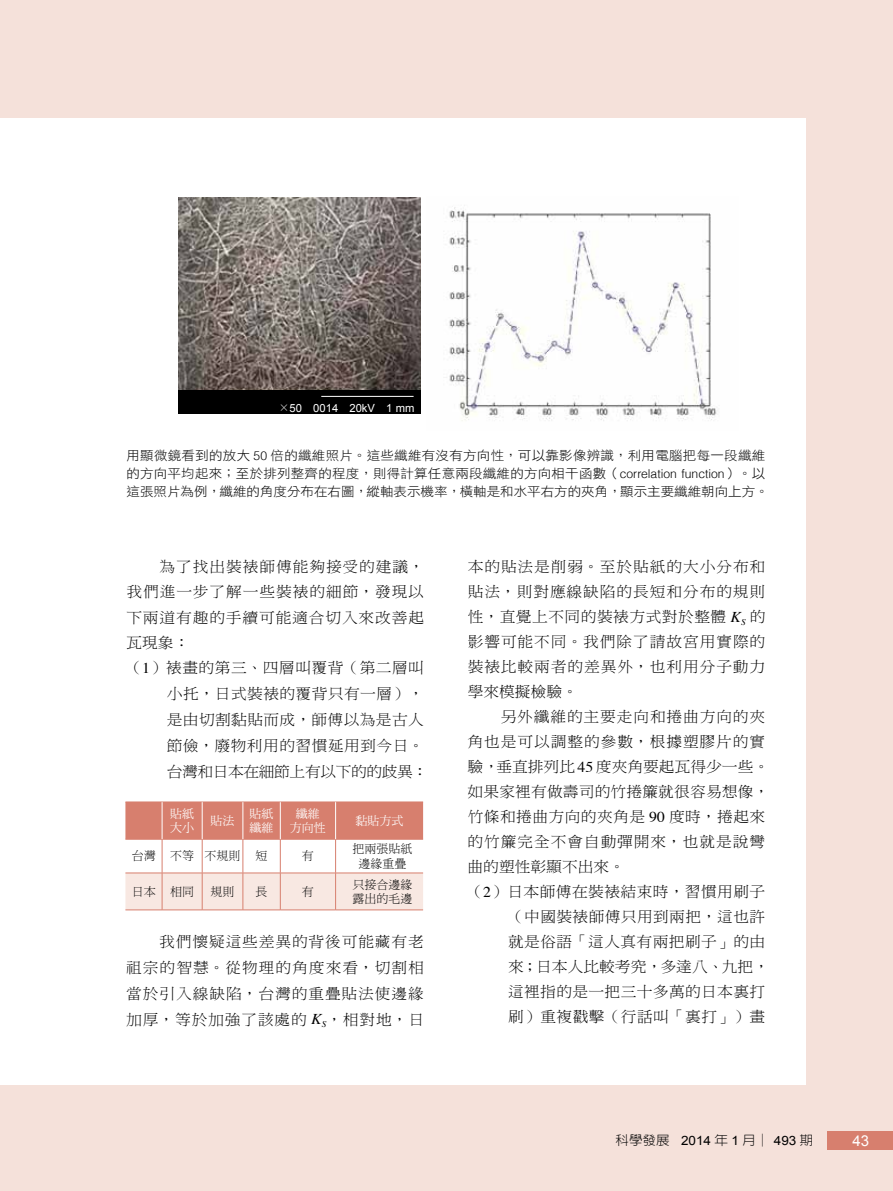
<style>
.page{position:relative;width:893px;height:1191px;background:#f5e1da}
.page>*{position:absolute;margin:0;border:0;box-sizing:border-box;transform-origin:0 0}
.t1{font:15px/24.9px "DF Ming Std W3";letter-spacing:.03em;color:#000;text-align:justify;scale:1.05 1}
.t2{font:15px "DF Ming Std W3";letter-spacing:.055em;color:#000;scale:1.05 1}
.t3{font:15px "DF Ming Std W3";color:#000;scale:1.05 1}
.t4{font:15px "DF Ming Std W3";letter-spacing:.01em;color:#000;scale:1.05 1}
.t5{font:15px "DF Ming Std W3";letter-spacing:-.025em;color:#000;scale:1.05 1}
.t6{font:15px "Arial";color:#fff}
.t7{font:12.9px/18px "DF Hei Std W3";letter-spacing:.015em;color:#000;scale:1.05 1}
.t8{font:300 12.9px "AR New Hei B5";color:#000;scale:1.05 1}
.t9{font:12px/14.4px "DF Ming Std W3";color:#000;text-align:center}
.t10{font:12px/14.4px "DF Ming Std W5";color:#fff}
.t11{font:11.25px "Arial";color:#fff}
.s1{font-family:"AR New Hei B5";font-weight:300}
.s2{font-family:"Helvetica";font-weight:300;font-size:12.3px}
.s3{font-family:"Times"}
.s4{font-family:"Times";font-style:italic}
.s5{font-family:"Arial";font-weight:400}
</style>
<div class="page">
<div style="left:0;top:118px;width:805px;height:966px;background:#fff"></div>
<div style="left:828px;top:1131px;width:65px;height:18px;background:#d77f6e"></div>
<div style="left:125px;top:802px;width:298px;height:37px;background:#d77f6e"></div>
<div style="left:125px;top:873px;width:298px;height:36px;background:#f8e8e2"></div>
<hr style="left:125px;top:801px;width:37px;height:1px;background:#d77f6e">
<hr style="left:162px;top:801px;width:40px;height:1px;background:#d77f6e">
<hr style="left:202px;top:801px;width:41px;height:1px;background:#d77f6e">
<hr style="left:243px;top:801px;width:37px;height:1px;background:#d77f6e">
<hr style="left:280px;top:801px;width:56px;height:1px;background:#d77f6e">
<hr style="left:336px;top:801px;width:87px;height:1px;background:#d77f6e">
<hr style="left:125px;top:839px;width:37px;height:1px;background:#d77f6e">
<hr style="left:162px;top:839px;width:40px;height:1px;background:#d77f6e">
<hr style="left:162px;top:839px;width:1px;height:33px;background:#d77f6e">
<hr style="left:202px;top:839px;width:41px;height:1px;background:#d77f6e">
<hr style="left:202px;top:839px;width:1px;height:33px;background:#d77f6e">
<hr style="left:243px;top:839px;width:37px;height:1px;background:#d77f6e">
<hr style="left:243px;top:839px;width:1px;height:33px;background:#d77f6e">
<hr style="left:280px;top:839px;width:56px;height:1px;background:#d77f6e">
<hr style="left:280px;top:839px;width:1px;height:33px;background:#d77f6e">
<hr style="left:336px;top:839px;width:87px;height:1px;background:#d77f6e">
<hr style="left:335px;top:839px;width:1px;height:33px;background:#d77f6e">
<hr style="left:125px;top:872px;width:37px;height:1px;background:#d77f6e">
<hr style="left:162px;top:872px;width:40px;height:1px;background:#d77f6e">
<hr style="left:162px;top:873px;width:1px;height:36px;background:#d77f6e">
<hr style="left:202px;top:872px;width:41px;height:1px;background:#d77f6e">
<hr style="left:202px;top:873px;width:1px;height:36px;background:#d77f6e">
<hr style="left:243px;top:872px;width:37px;height:1px;background:#d77f6e">
<hr style="left:243px;top:873px;width:1px;height:36px;background:#d77f6e">
<hr style="left:280px;top:872px;width:56px;height:1px;background:#d77f6e">
<hr style="left:280px;top:873px;width:1px;height:36px;background:#d77f6e">
<hr style="left:336px;top:872px;width:87px;height:1px;background:#d77f6e">
<hr style="left:335px;top:873px;width:1px;height:36px;background:#d77f6e">
<hr style="left:162px;top:802px;width:1px;height:37px;background:#fff">
<hr style="left:202px;top:802px;width:1px;height:37px;background:#fff">
<hr style="left:243px;top:802px;width:1px;height:37px;background:#fff">
<hr style="left:280px;top:802px;width:1px;height:37px;background:#fff">
<hr style="left:335px;top:802px;width:1px;height:37px;background:#fff">
<hr style="left:125px;top:909px;width:37px;height:1px;background:#d77f6e">
<hr style="left:162px;top:909px;width:40px;height:1px;background:#d77f6e">
<hr style="left:202px;top:909px;width:41px;height:1px;background:#d77f6e">
<hr style="left:243px;top:909px;width:37px;height:1px;background:#d77f6e">
<hr style="left:280px;top:909px;width:56px;height:1px;background:#d77f6e">
<hr style="left:336px;top:909px;width:87px;height:1px;background:#d77f6e">
<img style="left:446px;top:207px;width:271px;height:214px">
<img style="left:179px;top:198px;width:242px;height:192px">
<div style="left:179px;top:390px;width:242px;height:24px;background:#000"></div>
<hr style="left:321px;top:396px;width:93px;height:1px;background:#fff">
<p class="t11" style="left:278px;top:400px;width:138px"><span class="s1">×</span>50 0014 20kV 1 mm</p>
<p class="t7" style="left:126px;top:446px;width:613px">用顯微鏡看到的放大 <span class="s2">50</span> 倍的纖維照片。這些纖維有沒有方向性，可以靠影像辨識，利用電腦把每一段纖維的方向平均起來；至於排列整齊的程度，則得計算任意兩段纖維的方向相干函數（<span class="s2">correlation function</span>）。以這張照片為例，纖維的角度分布在右圖，縱軸表示機率，橫軸是和水平右方的夾角，顯示主要纖維朝向上方。</p>
<p class="t2" style="left:159px;top:559px;width:253px">為了找出裝裱師傅能夠接受的建議，</p>
<p class="t2" style="left:126px;top:584px;width:285px">我們進一步了解一些裝裱的細節，發現以</p>
<p class="t2" style="left:126px;top:609px;width:285px">下兩道有趣的手續可能適合切入來改善起</p>
<p class="t1" style="left:126px;top:630px;width:61px">瓦現象：</p>
<p class="t1" style="left:126px;top:655px;width:285px">（<span class="s3">1</span>）裱畫的第三、四層叫覆背（第二層叫</p>
<p class="t1" style="left:167px;top:681px;width:246px">小托，日式裝裱的覆背只有一層），</p>
<p class="t1" style="left:167px;top:707px;width:246px">是由切割黏貼而成，師傅以為是古人</p>
<p class="t1" style="left:167px;top:733px;width:246px">節儉，廢物利用的習慣延用到今日。</p>
<p class="t5" style="left:167px;top:763px;width:250px">台灣和日本在細節上有以下的的歧異：</p>
<p class="t10" style="left:170px;top:806px;width:25px">貼紙大小</p>
<p class="t10" style="left:211px;top:813px;width:26px">貼法</p>
<p class="t10" style="left:250px;top:806px;width:25px">貼紙纖維</p>
<p class="t10" style="left:290px;top:806px;width:37px;text-align:center">纖維方向性</p>
<p class="t10" style="left:355px;top:813px;width:49px">黏貼方式</p>
<p class="t9" style="left:132px;top:848px;width:110px">台灣 不等 不規則</p>
<p class="t9" style="left:256px;top:848px;width:13px">短</p>
<p class="t9" style="left:302px;top:848px;width:13px">有</p>
<p class="t9" style="left:352px;top:841px;width:61px">把兩張貼紙邊緣重疊</p>
<p class="t9" style="left:132px;top:884px;width:64px">日本 相同</p>
<p class="t9" style="left:211px;top:884px;width:25px">規則</p>
<p class="t9" style="left:256px;top:884px;width:13px">長</p>
<p class="t9" style="left:302px;top:884px;width:13px">有</p>
<p class="t9" style="left:352px;top:877px;width:61px;text-align:left">只接合邊緣露出的毛邊</p>
<p class="t1" style="left:126px;top:928px;width:285px;line-height:26px;text-indent:33px">我們懷疑這些差異的背後可能藏有老祖宗的智慧。從物理的角度來看，切割相當於引入線缺陷，台灣的重疊貼法使邊緣加厚，等於加強了該處的 <span class="s4">K</span><sub>S</sub>，相對地，日</p>
<p class="t1" style="left:468px;top:554px;width:285px">本的貼法是削弱。至於貼紙的大小分布和貼法，則對應線缺陷的長短和分布的規則性，直覺上不同的裝裱方式對於整體 <span class="s4">K</span><sub>S</sub> 的影響可能不同。我們除了請故宮用實際的裝裱比較兩者的差異外，也利用分子動力學來模擬檢驗。</p>
<p class="t2" style="left:501px;top:708px;width:253px">另外纖維的主要走向和捲曲方向的夾</p>
<p class="t2" style="left:468px;top:733px;width:285px">角也是可以調整的參數，根據塑膠片的實</p>
<p class="t3" style="left:468px;top:758px;width:289px">驗，垂直排列比 <span class="s3">45</span> 度夾角要起瓦得少一些。</p>
<p class="t4" style="left:468px;top:783px;width:289px">如果家裡有做壽司的竹捲簾就很容易想像，</p>
<p class="t1" style="left:468px;top:804px;width:285px">竹條和捲曲方向的夾角是 <span class="s3">90</span> 度時，捲起來</p>
<p class="t2" style="left:468px;top:833px;width:285px">的竹簾完全不會自動彈開來，也就是說彎</p>
<p class="t3" style="left:468px;top:858px;width:151px">曲的塑性彰顯不出來。</p>
<p class="t1" style="left:468px;top:878px;width:285px">（<span class="s3">2</span>）日本師傅在裝裱結束時，習慣用刷子</p>
<p class="t1" style="left:508px;top:903px;width:246px">（中國裝裱師傅只用到兩把，這也許</p>
<p class="t1" style="left:508px;top:928px;width:246px">就是俗語「這人真有兩把刷子」的由</p>
<p class="t3" style="left:508px;top:958px;width:250px">來；日本人比較考究，多達八、九把，</p>
<p class="t1" style="left:508px;top:978px;width:246px">這裡指的是一把三十多萬的日本裏打</p>
<p class="t1" style="left:508px;top:1003px;width:246px">刷）重複戳擊（行話叫「裏打」）畫</p>
<p class="t8" style="left:615px;top:1133px;width:190px">科學發展 <span class="s5">2014</span> 年 <span class="s5">1</span> 月│ <span class="s5">493</span> 期</p>
<p class="t6" style="left:852px;top:1131px;width:18px">43</p>
</div>
